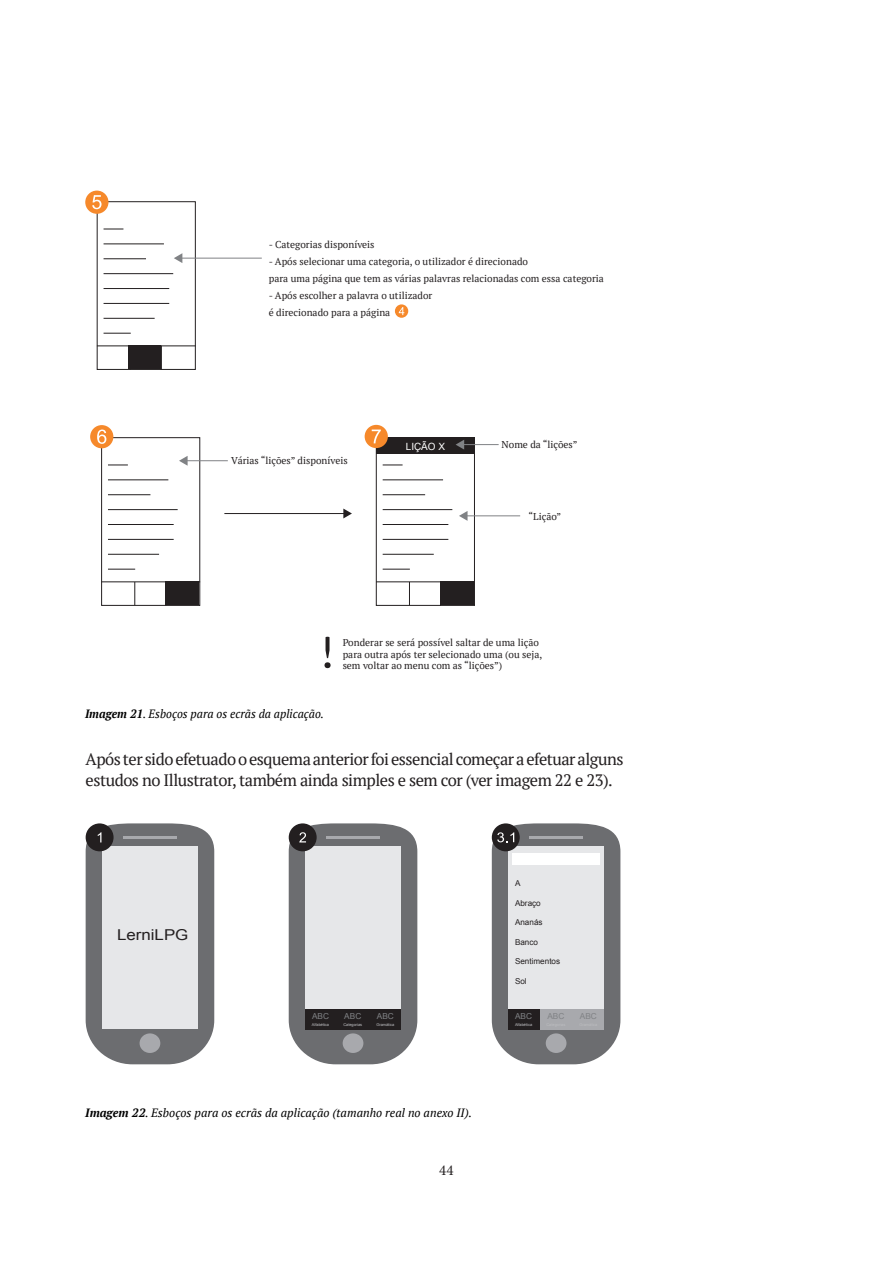
<style>
.page{position:relative;width:893px;height:1263px;background:#fff}
.page>*{position:absolute;margin:0;border:0;box-sizing:border-box;transform-origin:0 0}
.t1{font:16.5px/21px "PT Serif";letter-spacing:-.03em;color:#231f20}
.t2{font:15px "Arial";color:#231f20;scale:1.13 1}
.t3{font:15px "Minion Pro";color:#231f20}
.t4{font:italic 12px "PT Serif";color:#000}
.t5{font:9.9px/17px "PT Serif";color:#231f20}
.t6{font:9.9px "Arial";color:#fff}
.t7{font:8.25px "Arial";color:#808285}
.t8{font:8.1px "Arial";color:#231f20}
.t9{font:3.9px "Arial";color:#bcbdc0}
.s1{font-weight:700}
</style>
<div class="page">
<svg style="left:492px;top:823px;width:128px;height:241px;background:#b0b1b3"></svg>
<svg style="left:86px;top:823px;width:128px;height:241px;background:#b6b7b9"></svg>
<svg style="left:289px;top:823px;width:128px;height:241px;background:#aaaaac"></svg>
<div style="left:97px;top:201px;width:99px;height:169px;border:1px solid #231f20"></div>
<hr style="left:97px;top:345px;width:99px;height:1px;background:#231f20">
<svg style="left:161px;top:346px;width:1px;height:24px"></svg>
<div style="left:128px;top:346px;width:33px;height:23px;background:#231f20"></div>
<svg style="left:104px;top:228px;width:19px;height:1px"></svg>
<hr style="left:104px;top:243px;width:60px;height:1px;background:#231f20">
<hr style="left:104px;top:258px;width:42px;height:1px;background:#231f20">
<hr style="left:104px;top:273px;width:69px;height:1px;background:#231f20">
<hr style="left:104px;top:288px;width:65px;height:1px;background:#231f20">
<hr style="left:104px;top:303px;width:65px;height:1px;background:#231f20">
<hr style="left:104px;top:318px;width:51px;height:1px;background:#231f20">
<svg style="left:104px;top:333px;width:27px;height:1px"></svg>
<div style="left:101px;top:437px;width:99px;height:169px;border:1px solid #231f20"></div>
<hr style="left:101px;top:581px;width:99px;height:1px;background:#231f20">
<svg style="left:165px;top:582px;width:1px;height:24px"></svg>
<svg style="left:134px;top:582px;width:1px;height:23px"></svg>
<div style="left:166px;top:582px;width:33px;height:23px;background:#231f20"></div>
<svg style="left:108px;top:464px;width:20px;height:1px"></svg>
<hr style="left:108px;top:479px;width:60px;height:1px;background:#231f20">
<hr style="left:108px;top:494px;width:42px;height:1px;background:#231f20">
<hr style="left:108px;top:509px;width:70px;height:1px;background:#231f20">
<hr style="left:108px;top:524px;width:66px;height:1px;background:#231f20">
<hr style="left:108px;top:539px;width:66px;height:1px;background:#231f20">
<hr style="left:108px;top:554px;width:51px;height:1px;background:#231f20">
<svg style="left:108px;top:569px;width:27px;height:1px"></svg>
<div style="left:376px;top:437px;width:99px;height:169px;border:1px solid #231f20"></div>
<hr style="left:376px;top:581px;width:99px;height:1px;background:#231f20">
<svg style="left:409px;top:582px;width:1px;height:23px"></svg>
<div style="left:440px;top:582px;width:34px;height:23px;background:#231f20"></div>
<svg style="left:383px;top:464px;width:20px;height:1px"></svg>
<hr style="left:383px;top:479px;width:60px;height:1px;background:#231f20">
<hr style="left:383px;top:494px;width:42px;height:1px;background:#231f20">
<hr style="left:383px;top:509px;width:69px;height:1px;background:#231f20">
<hr style="left:383px;top:524px;width:65px;height:1px;background:#231f20">
<hr style="left:383px;top:539px;width:65px;height:1px;background:#231f20">
<hr style="left:383px;top:554px;width:51px;height:1px;background:#231f20">
<svg style="left:383px;top:569px;width:27px;height:1px"></svg>
<div style="left:376px;top:437px;width:99px;height:17px;background:#231f20"></div>
<hr style="left:224px;top:513px;width:121px;height:1px;background:#231f20">
<svg style="left:343px;top:508px;width:9px;height:10px"></svg>
<div style="left:85px;top:191px;width:23px;height:23px;background:#f6892b;border-radius:50%"></div>
<svg style="left:92px;top:195px;width:10px;height:14px"></svg>
<div style="left:90px;top:425px;width:23px;height:23px;background:#f6892b;border-radius:50%"></div>
<svg style="left:97px;top:429px;width:9px;height:15px"></svg>
<div style="left:365px;top:425px;width:23px;height:23px;background:#f6892b;border-radius:50%"></div>
<svg style="left:372px;top:429px;width:9px;height:14px"></svg>
<hr style="left:181px;top:258px;width:81px;height:1px;background:#808285">
<svg style="left:174px;top:253px;width:8px;height:10px"></svg>
<div style="left:395px;top:304px;width:13px;height:14px;background:#f6892b;border-radius:50%"></div>
<svg style="left:399px;top:307px;width:5px;height:8px"></svg>
<hr style="left:186px;top:460px;width:42px;height:1px;background:#808285">
<svg style="left:179px;top:456px;width:9px;height:10px"></svg>
<hr style="left:466px;top:515px;width:54px;height:1px;background:#808285">
<svg style="left:459px;top:511px;width:9px;height:10px"></svg>
<hr style="left:463px;top:444px;width:36px;height:1px;background:#808285">
<svg style="left:456px;top:440px;width:8px;height:10px"></svg>
<svg style="left:324px;top:637px;width:7px;height:31px"></svg>
<p class="t5" style="left:269px;top:236px;width:107px">- Categorias disponíveis</p>
<p class="t5" style="left:269px;top:253px;width:337px">- Após selecionar uma categoria, o utilizador é direcionado<br>para uma página que tem as várias palavras relacionadas com essa categoria</p>
<p class="t5" style="left:269px;top:287px;width:165px">- Após escolher a palavra o utilizador é direcionado para a página</p>
<p class="t5" style="left:231px;top:452px;width:118px">Várias “lições” disponíveis</p>
<p class="t6" style="left:406px;top:440px;width:41px">LIÇÃO X</p>
<p class="t5" style="left:502px;top:436px;width:78px">Nome da “lições”</p>
<p class="t5" style="left:528px;top:508px;width:34px">“Lição”</p>
<p class="t5" style="left:343px;top:636px;width:201px;line-height:12px">Ponderar se será possível saltar de uma lição para outra após ter selecionado uma (ou seja, sem voltar ao menu com as “lições”)</p>
<p class="t4" style="left:85px;top:706px;width:241px"><span class="s1">Imagem 21</span>. Esboços para os ecrãs da aplicação.</p>
<h1 class="t1" style="left:86px;top:749px;width:539px">Após ter sido efetuado o esquema anterior foi essencial começar a efetuar alguns estudos no Illustrator, também ainda simples e sem cor (ver imagem 22 e 23).</h1>
<h2 class="t2" style="left:117px;top:925px;width:65px">LerniLPG</h2>
<p class="t7" style="left:312px;top:1010px;width:18px">ABC</p>
<p class="t9" style="left:312px;top:1022px;width:19px">Alfabética</p>
<p class="t7" style="left:344px;top:1010px;width:18px">ABC</p>
<p class="t9" style="left:343px;top:1022px;width:20px">Categorias</p>
<p class="t7" style="left:377px;top:1010px;width:18px">ABC</p>
<p class="t9" style="left:376px;top:1022px;width:20px">Gramática</p>
<p class="t4" style="left:85px;top:1105px;width:388px"><span class="s1">Imagem 22</span>. Esboços para os ecrãs da aplicação (tamanho real no anexo II).</p>
<h2 class="t3" style="left:439px;top:1160px;width:16px">44</h2>
<p class="t8" style="left:515px;top:878px;width:7px">A</p>
<p class="t8" style="left:515px;top:898px;width:27px">Abraço</p>
<p class="t8" style="left:515px;top:917px;width:29px">Ananás</p>
<p class="t8" style="left:515px;top:936px;width:25px">Banco</p>
<p class="t8" style="left:515px;top:956px;width:47px">Sentimentos</p>
<p class="t8" style="left:515px;top:975px;width:13px">Sol</p>
<p class="t7" style="left:515px;top:1010px;width:18px">ABC</p>
<p class="t7" style="left:547px;top:1010px;width:18px">ABC</p>
<p class="t7" style="left:580px;top:1010px;width:18px">ABC</p>
<p class="t9" style="left:515px;top:1022px;width:19px">Alfabética</p>
</div>
